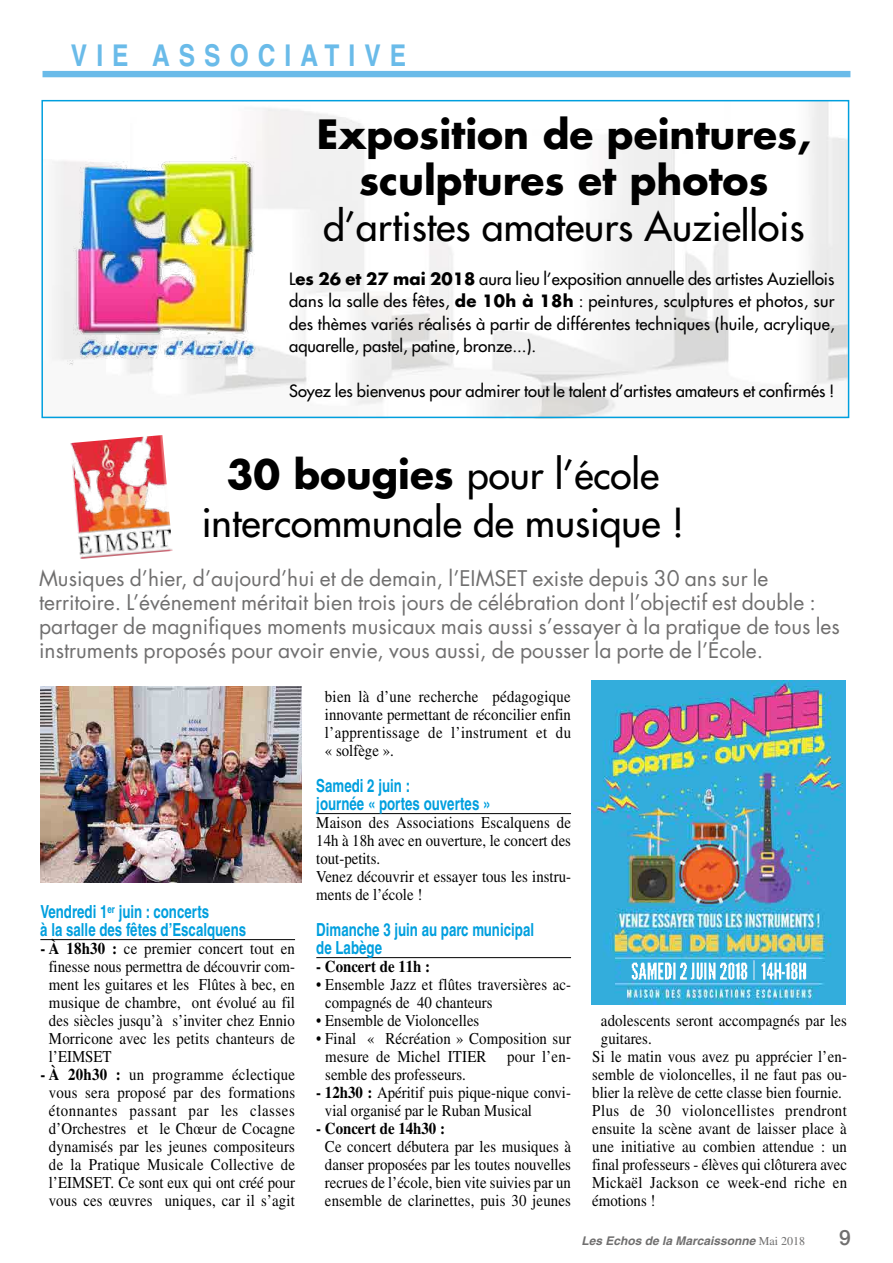
<style>
.page{position:relative;width:893px;height:1263px;background:#fff}
.page>*{position:absolute;margin:0;border:0;box-sizing:border-box;transform-origin:0 0}
.t1{font:700 39.3px/46.2px "Futura";color:#000;text-align:center}
.t2{font:39.3px "Futura";color:#000}
.t3{font:39px/48px "Futura";color:#000;text-align:center}
.t4{font:700 condensed 30px "Helvetica";letter-spacing:.3em;color:#6abbe9}
.t5{font:21px/24px "Futura";color:#706f6f}
.t6{font:500 21px "Helvetica Neue";color:#706f6f}
.t7{font:700 condensed 18px/18px "Helvetica";color:#009fde;scale:.9 1}
.t8{font:16.5px/18px "Times";letter-spacing:.01em;color:#000;text-align:justify;scale:.9 1}
.t9{font:16.5px/22.5px "Futura";color:#000;text-align:justify}
.t10{font:16.5px "Times";letter-spacing:.035em;color:#000;scale:.9 1}
.t11{font:700 16.5px "Times";color:#000;scale:.9 1}
.t12{font:italic 700 12px "Helvetica";color:#706f6f}
.s1{font-weight:700}
.s2{font-family:"Times";font-weight:400;font-style:normal}
</style>
<div class="page">
<img style="left:187px;top:103px;width:659px;height:312px">
<div style="left:43px;top:71px;width:807px;height:6px;background:#6abbe9"></div>
<div style="left:41px;top:100px;width:808px;height:318px;border:2px solid #009fde"></div>
<img style="left:52px;top:144px;width:227px;height:241px">
<hr style="left:40px;top:939px;width:255px;height:1px;background:#000">
<hr style="left:316px;top:813px;width:255px;height:1px;background:#000">
<hr style="left:316px;top:957px;width:255px;height:1px;background:#000">
<img style="left:41px;top:687px;width:260px;height:195px">
<img style="left:70px;top:435px;width:103px;height:124px">
<img style="left:591px;top:680px;width:254px;height:324px">
<img style="left:621px;top:960px;width:200px;height:21px">
<img style="left:631px;top:958px;width:182px;height:26px">
<img style="left:781px;top:958px;width:9px;height:26px">
<svg style="left:753px;top:960px;width:1px;height:20px"></svg>
<img style="left:696px;top:1004px;width:57px;height:1px">
<h3 class="t4" style="left:71px;top:37px;width:337px">VIE ASSOCIATIVE</h3>
<h1 class="t1" style="left:317px;top:110px;width:495px">Exposition de peintures, sculptures et photos</h1>
<h1 class="t2" style="left:323px;top:201px;width:483px">d’artistes amateurs Auziellois</h1>
<p class="t9" style="left:289px;top:267px;width:547px">L<span class="s1">es 26 et 27 mai 2018</span> aura lieu l’exposition annuelle des artistes Auziellois dans la salle des fêtes, <span class="s1">de 10h à 18h</span> : peintures, sculptures et photos, sur des thèmes variés réalisés à partir de différentes techniques (huile, acrylique, aquarelle, pastel, patine, bronze...).</p>
<p class="t9" style="left:289px;top:380px;width:547px">Soyez les bienvenus pour admirer tout le talent d’artistes amateurs et confirmés !</p>
<h2 class="t3" style="left:202px;top:450px;width:484px"><span class="s1">30 bougies</span> pour l’école intercommunale de musique !</h2>
<p class="t5" style="left:39px;top:567px;width:802px">Musiques d’hier, d’aujourd’hui et de demain, l’EIMSET existe depuis 30 ans sur le territoire. L’événement méritait bien trois jours de célébration dont l’objectif est double : partager de magnifiques moments musicaux mais aussi s’essayer à la pratique de tous les instruments proposés pour avoir envie, vous aussi, de pousser la porte de l’École.</p>
<p class="t7" style="left:40px;top:902px;width:230px">Vendredi 1<sup>er</sup> juin : concerts<br>à la salle des fêtes d’Escalquens</p>
<p class="t8" style="left:49px;top:939px;width:275px;text-indent:-9px"><span class="s1">- À 18h30 :</span> ce premier concert tout en finesse nous permettra de découvrir com&shy;ment les guitares et les Flûtes à bec, en musique de chambre, ont évolué au fil des siècles jusqu’à s’inviter chez Ennio Morricone avec les petits chanteurs de l’EIMSET</p>
<p class="t8" style="left:40px;top:1065px;width:285px;text-align:center"><span class="s1">- À 20h30 :</span> un programme éclectique vous sera proposé par des formations étonnantes passant par les classes d’Orchestres et le Chœur de Cocagne dynamisés par les jeunes compositeurs de la Pratique Musicale Collective de l’EIMSET. Ce sont eux qui ont créé pour vous ces œuvres uniques, car il s’agit</p>
<p class="t8" style="left:325px;top:687px;width:275px">bien là d’une recherche pédagogique innovante permettant de réconcilier enfin l’apprentissage de l’instrument et du « solfège ».</p>
<p class="t7" style="left:316px;top:776px;width:195px">Samedi 2 juin :<br>journée « portes ouvertes »</p>
<p class="t8" style="left:316px;top:813px;width:285px;text-align:left">Maison des Associations Escalquens de<br>14h à 18h avec en ouverture, le concert des tout-petits.<br>Venez découvrir et essayer tous les instru&shy;ments de l’école !</p>
<p class="t7" style="left:316px;top:920px;width:243px">Dimanche 3 juin au parc municipal de Labège</p>
<p class="t11" style="left:316px;top:957px;width:128px">- Concert de 11h :</p>
<p class="t8" style="left:325px;top:975px;width:275px;text-indent:-9px">• Ensemble Jazz et flûtes traversières ac&shy;compagnés de 40 chanteurs</p>
<p class="t8" style="left:316px;top:1011px;width:183px">• Ensemble de Violoncelles</p>
<p class="t8" style="left:325px;top:1029px;width:275px;text-indent:-9px">• Final « Récréation » Composition sur mesure de Michel ITIER pour l’en&shy;semble des professeurs.</p>
<p class="t8" style="left:325px;top:1083px;width:275px;text-indent:-9px"><span class="s1">- 12h30 :</span> Apéritif puis pique-nique convi&shy;vial organisé par le Ruban Musical</p>
<p class="t11" style="left:316px;top:1119px;width:144px">- Concert de 14h30 :</p>
<p class="t8" style="left:325px;top:1137px;width:275px">Ce concert débutera par les musiques à danser proposées par les toutes nouvelles recrues de l’école, bien vite suivies par un ensemble de clarinettes, puis 30 jeunes</p>
<p class="t8" style="left:601px;top:1011px;width:275px">adolescents seront accompagnés par les</p>
<p class="t8" style="left:601px;top:1029px;width:58px">guitares.</p>
<p class="t8" style="left:592px;top:1047px;width:284px">Si le matin vous avez pu apprécier l’en-</p>
<p class="t8" style="left:592px;top:1065px;width:285px">semble de violoncelles, il ne faut pas ou-</p>
<p class="t8" style="left:592px;top:1083px;width:279px">blier la relève de cette classe bien fournie.</p>
<p class="t10" style="left:592px;top:1101px;width:284px">Plus de 30 violoncellistes prendront</p>
<p class="t8" style="left:592px;top:1119px;width:284px">ensuite la scène avant de laisser place à</p>
<p class="t8" style="left:592px;top:1137px;width:285px">une initiative au combien attendue : un</p>
<p class="t8" style="left:592px;top:1155px;width:285px">final professeurs - élèves qui clôturera avec</p>
<p class="t8" style="left:592px;top:1173px;width:285px">Mickaël Jackson ce week-end riche en</p>
<p class="t8" style="left:592px;top:1191px;width:72px">émotions !</p>
<p class="t12" style="left:581px;top:1233px;width:225px">Les Echos de la Marcaissonne <span class="s2">Mai 2018</span></p>
<p class="t6" style="left:839px;top:1220px;width:13px">9</p>
</div>
